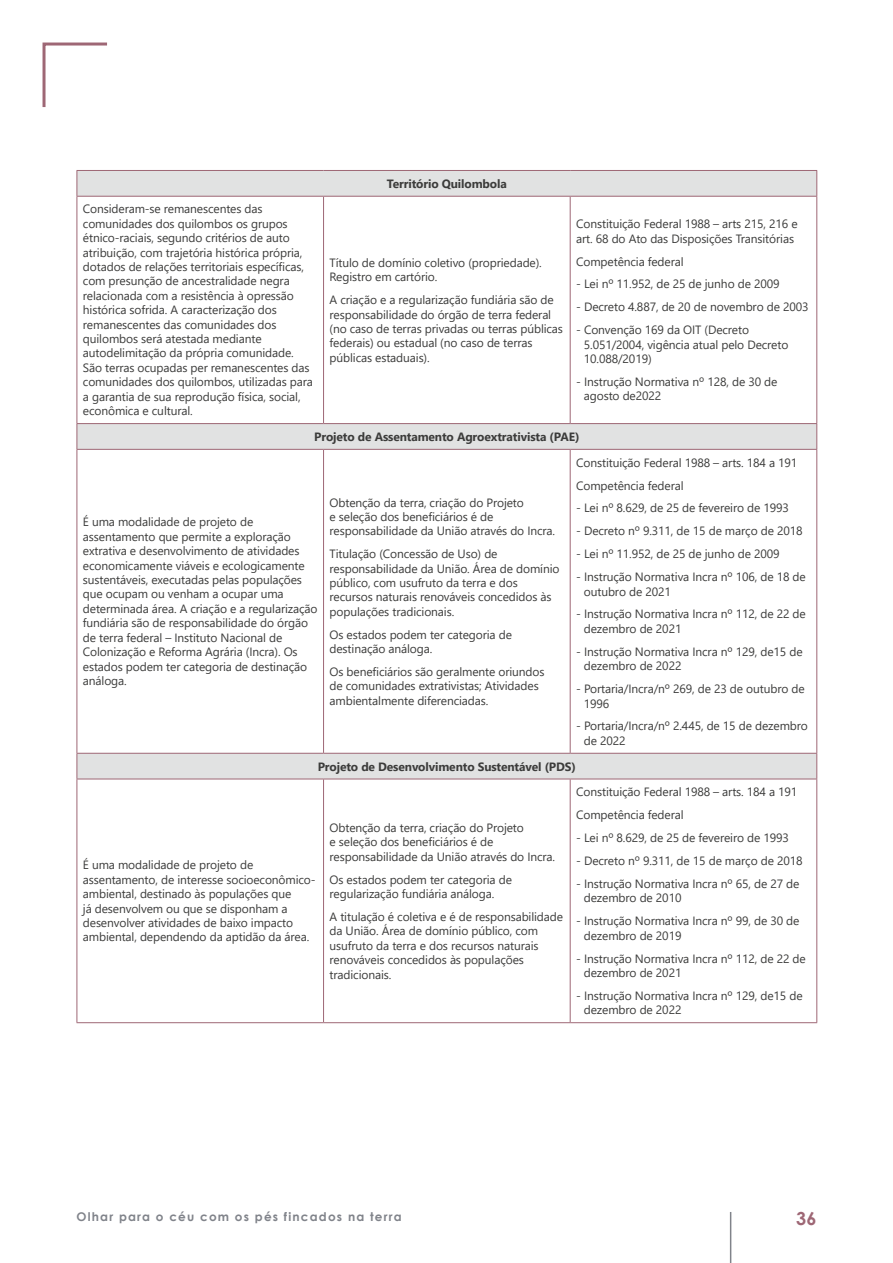
<style>
.page{position:relative;width:893px;height:1263px;background:#fff}
.page>*{position:absolute;margin:0;border:0;box-sizing:border-box;transform-origin:0 0}
.t1{font:700 18px "Century Gothic";color:#9e6775}
.t2{font:12px/14.4px "Segoe UI";letter-spacing:-.01em;color:#3c3c3b}
.t3{font:700 12px "Segoe UI";letter-spacing:-.01em;color:#3c3c3b}
.t4{font:700 12px "Century Gothic";letter-spacing:.1em;color:#80838a}
</style>
<div class="page">
<hr style="left:730px;top:1212px;width:1px;height:51px;background:#80838a">
<svg style="left:78px;top:171px;width:738px;height:608px"></svg>
<hr style="left:77px;top:197px;width:1px;height:226px;background:#9e6775">
<hr style="left:323px;top:197px;width:1px;height:226px;background:#9e6775">
<hr style="left:570px;top:197px;width:1px;height:226px;background:#9e6775">
<hr style="left:816px;top:197px;width:1px;height:226px;background:#9e6775">
<hr style="left:77px;top:450px;width:1px;height:303px;background:#9e6775">
<hr style="left:323px;top:450px;width:1px;height:303px;background:#9e6775">
<hr style="left:570px;top:450px;width:1px;height:303px;background:#9e6775">
<hr style="left:816px;top:450px;width:1px;height:303px;background:#9e6775">
<hr style="left:77px;top:779px;width:1px;height:243px;background:#9e6775">
<hr style="left:323px;top:779px;width:1px;height:243px;background:#9e6775">
<hr style="left:570px;top:779px;width:1px;height:243px;background:#9e6775">
<hr style="left:816px;top:779px;width:1px;height:243px;background:#9e6775">
<hr style="left:77px;top:170px;width:247px;height:1px;background:#9e6775">
<svg style="left:77px;top:171px;width:1px;height:25px"></svg>
<hr style="left:324px;top:170px;width:246px;height:1px;background:#9e6775">
<hr style="left:570px;top:170px;width:247px;height:1px;background:#9e6775">
<svg style="left:816px;top:171px;width:1px;height:25px"></svg>
<hr style="left:77px;top:196px;width:247px;height:1px;background:#9e6775">
<hr style="left:324px;top:196px;width:246px;height:1px;background:#9e6775">
<hr style="left:570px;top:196px;width:247px;height:1px;background:#9e6775">
<hr style="left:77px;top:753px;width:247px;height:1px;background:#9e6775">
<svg style="left:77px;top:754px;width:1px;height:25px"></svg>
<hr style="left:324px;top:753px;width:246px;height:1px;background:#9e6775">
<hr style="left:570px;top:753px;width:247px;height:1px;background:#9e6775">
<svg style="left:816px;top:754px;width:1px;height:25px"></svg>
<hr style="left:77px;top:779px;width:247px;height:1px;background:#9e6775">
<hr style="left:324px;top:779px;width:246px;height:1px;background:#9e6775">
<hr style="left:570px;top:779px;width:247px;height:1px;background:#9e6775">
<hr style="left:77px;top:423px;width:247px;height:1px;background:#9e6775">
<svg style="left:77px;top:424px;width:1px;height:25px"></svg>
<hr style="left:324px;top:423px;width:246px;height:1px;background:#9e6775">
<hr style="left:570px;top:423px;width:247px;height:1px;background:#9e6775">
<svg style="left:816px;top:424px;width:1px;height:25px"></svg>
<hr style="left:77px;top:449px;width:247px;height:1px;background:#9e6775">
<hr style="left:324px;top:449px;width:246px;height:1px;background:#9e6775">
<hr style="left:570px;top:449px;width:247px;height:1px;background:#9e6775">
<hr style="left:77px;top:1022px;width:247px;height:1px;background:#9e6775">
<hr style="left:324px;top:1022px;width:246px;height:1px;background:#9e6775">
<hr style="left:570px;top:1022px;width:247px;height:1px;background:#9e6775">
<svg style="left:42px;top:42px;width:65px;height:65px"></svg>
<p class="t3" style="left:387px;top:172px;width:122px">Território Quilombola</p>
<p class="t2" style="left:83px;top:201px;width:232px">Consideram-se remanescentes das comunidades dos quilombos os grupos étnico-raciais, segundo critérios de auto atribuição, com trajetória histórica própria, dotados de relações territoriais específicas, com presunção de ancestralidade negra relacionada com a resistência à opressão histórica sofrida. A caracterização dos remanescentes das comunidades dos quilombos será atestada mediante autodelimitação da própria comunidade.<br>São terras ocupadas per remanescentes das comunidades dos quilombos, utilizadas para a garantia de sua reprodução física, social, econômica e cultural.</p>
<p class="t2" style="left:576px;top:216px;width:223px">Constituição Federal 1988 – arts 215, 216 e art. 68 do Ato das Disposições Transitórias</p>
<p class="t2" style="left:576px;top:253px;width:109px">Competência federal</p>
<p class="t2" style="left:576px;top:276px;width:205px">- Lei nº 11.952, de 25 de junho de 2009</p>
<p class="t2" style="left:576px;top:299px;width:234px">- Decreto 4.887, de 20 de novembro de 2003</p>
<p class="t2" style="left:584px;top:322px;width:206px;text-indent:-8px">- Convenção 169 da OIT (Decreto<br>5.051/2004, vigência atual pelo Decreto<br>10.088/2019)</p>
<p class="t2" style="left:584px;top:373px;width:195px;text-indent:-8px">- Instrução Normativa nº 128, de 30 de agosto de2022</p>
<p class="t3" style="left:314px;top:425px;width:267px">Projeto de Assentamento Agroextrativista (PAE)</p>
<p class="t2" style="left:330px;top:254px;width:214px">Título de domínio coletivo (propriedade).<br>Registro em cartório.</p>
<p class="t2" style="left:330px;top:292px;width:235px">A criação e a regularização fundiária são de responsabilidade do órgão de terra federal (no caso de terras privadas ou terras públicas federais) ou estadual (no caso de terras públicas estaduais).</p>
<p class="t2" style="left:83px;top:514px;width:236px">É uma modalidade de projeto de assentamento que permite a exploração extrativa e desenvolvimento de atividades economicamente viáveis e ecologicamente sustentáveis, executadas pelas populações que ocupam ou venham a ocupar uma determinada área. A criação e a regularização fundiária são de responsabilidade do órgão de terra federal – Instituto Nacional de Colonização e Reforma Agrária (Incra). Os estados podem ter categoria de destinação análoga.</p>
<p class="t2" style="left:330px;top:494px;width:227px">Obtenção da terra, criação do Projeto<br>e seleção dos beneficiários é de responsabilidade da União através do Incra.</p>
<p class="t2" style="left:330px;top:546px;width:231px">Titulação (Concessão de Uso) de responsabilidade da União. Área de domínio público, com usufruto da terra e dos recursos naturais renováveis concedidos às populações tradicionais.</p>
<p class="t2" style="left:330px;top:626px;width:184px">Os estados podem ter categoria de destinação análoga.</p>
<p class="t2" style="left:330px;top:663px;width:216px">Os beneficiários são geralmente oriundos de comunidades extrativistas; Atividades ambientalmente diferenciadas.</p>
<p class="t2" style="left:576px;top:450px;width:223px;line-height:23px">Constituição Federal 1988 – arts. 184 a 191<br>Competência federal</p>
<p class="t2" style="left:576px;top:500px;width:214px">- Lei nº 8.629, de 25 de fevereiro de 1993</p>
<p class="t2" style="left:576px;top:523px;width:228px">- Decreto nº 9.311, de 15 de março de 2018</p>
<p class="t2" style="left:576px;top:546px;width:205px">- Lei nº 11.952, de 25 de junho de 2009</p>
<p class="t2" style="left:584px;top:569px;width:223px;text-indent:-8px">- Instrução Normativa Incra nº 106, de 18 de outubro de 2021</p>
<p class="t2" style="left:584px;top:606px;width:223px;text-indent:-8px">- Instrução Normativa Incra nº 112, de 22 de dezembro de 2021</p>
<p class="t2" style="left:584px;top:643px;width:220px;text-indent:-8px">- Instrução Normativa Incra nº 129, de15 de dezembro de 2022</p>
<p class="t2" style="left:584px;top:681px;width:222px;text-indent:-8px">- Portaria/Incra/nº 269, de 23 de outubro de<br>1996</p>
<p class="t2" style="left:584px;top:718px;width:226px;text-indent:-8px">- Portaria/Incra/nº 2.445, de 15 de dezembro de 2022</p>
<p class="t3" style="left:318px;top:755px;width:260px">Projeto de Desenvolvimento Sustentável (PDS)</p>
<p class="t2" style="left:83px;top:857px;width:234px">É uma modalidade de projeto de assentamento, de interesse socioeconômico&shy;ambiental, destinado às populações que<br>já desenvolvem ou que se disponham a desenvolver atividades de baixo impacto ambiental, dependendo da aptidão da área.</p>
<p class="t2" style="left:330px;top:819px;width:227px">Obtenção da terra, criação do Projeto<br>e seleção dos beneficiários é de responsabilidade da União através do Incra.</p>
<p class="t2" style="left:330px;top:871px;width:184px">Os estados podem ter categoria de regularização fundiária análoga.</p>
<p class="t2" style="left:330px;top:908px;width:235px">A titulação é coletiva e é de responsabilidade da União. Área de domínio público, com usufruto da terra e dos recursos naturais renováveis concedidos às populações tradicionais.</p>
<p class="t2" style="left:576px;top:779px;width:223px;line-height:23px">Constituição Federal 1988 – arts. 184 a 191<br>Competência federal</p>
<p class="t2" style="left:576px;top:830px;width:214px">- Lei nº 8.629, de 25 de fevereiro de 1993</p>
<p class="t2" style="left:576px;top:852px;width:228px">- Decreto nº 9.311, de 15 de março de 2018</p>
<p class="t2" style="left:584px;top:875px;width:217px;text-indent:-8px">- Instrução Normativa Incra nº 65, de 27 de dezembro de 2010</p>
<p class="t2" style="left:584px;top:913px;width:217px;text-indent:-8px">- Instrução Normativa Incra nº 99, de 30 de dezembro de 2019</p>
<p class="t2" style="left:584px;top:950px;width:223px;text-indent:-8px">- Instrução Normativa Incra nº 112, de 22 de dezembro de 2021</p>
<p class="t2" style="left:584px;top:987px;width:220px;text-indent:-8px">- Instrução Normativa Incra nº 129, de15 de dezembro de 2022</p>
<p class="t4" style="left:77px;top:1207px;width:327px">Olhar para o céu com os pés fincados na terra</p>
<h1 class="t1" style="left:796px;top:1205px;width:22px">36</h1>
</div>
